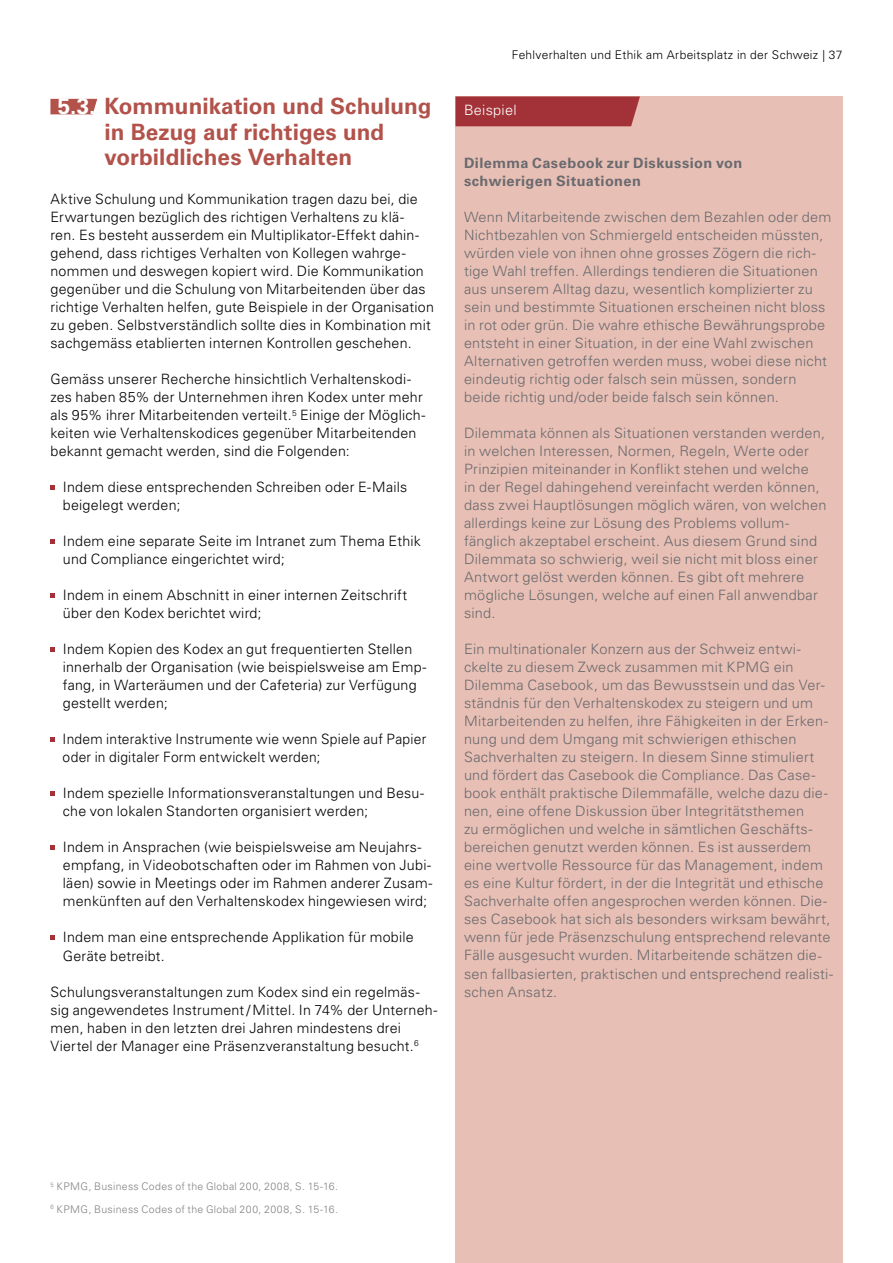
<style>
.page{position:relative;width:893px;height:1263px;background:#fff}
.page>*{position:absolute;margin:0;border:0;box-sizing:border-box;transform-origin:0 0}
.t1{font:700 22.5px/25.5px "Univers LT Std";color:#b2524b}
.t2{font:300 14.25px/18px "Univers LT Std";letter-spacing:.015em;color:#696a6f}
.t3{font:300 14.25px/18px "Univers LT Std";letter-spacing:.015em;color:#000}
.t4{font:700 14.25px/18px "Univers LT Std";letter-spacing:.03em;color:#696a6f}
.t5{font:300 14.25px "Univers LT Std";letter-spacing:.015em;color:#fff}
.t6{font:300 12px "Univers LT Std";letter-spacing:.025em;color:#000}
.t7{font:300 10.5px/22.5px "Univers LT Std";letter-spacing:.03em;color:#828285}
.s1{color:#fff}
</style>
<div class="page">
<svg style="left:50px;top:99px;width:47px;height:15px"></svg>
<svg style="left:50px;top:485px;width:5px;height:5px"></svg>
<svg style="left:50px;top:539px;width:5px;height:5px"></svg>
<svg style="left:50px;top:593px;width:5px;height:5px"></svg>
<svg style="left:50px;top:647px;width:5px;height:5px"></svg>
<svg style="left:50px;top:737px;width:5px;height:5px"></svg>
<svg style="left:50px;top:791px;width:5px;height:5px"></svg>
<svg style="left:50px;top:845px;width:5px;height:5px"></svg>
<svg style="left:50px;top:935px;width:5px;height:5px"></svg>
<div style="left:455px;top:96px;width:387px;height:1167px;background:#e7bcb1"></div>
<div style="left:455px;top:96px;width:185px;height:30px;background:#a23238"></div>
<h1 class="t1" style="left:104px;top:94px;width:329px;text-indent:-47px"><span class="s1">5.3.</span> Kommunikation und Schulung in Bezug auf richtiges und vorbildliches Verhalten</h1>
<p class="t3" style="left:50px;top:190px;width:385px">Aktive Schulung und Kommunikation tragen dazu bei, die Erwartungen bezüglich des richtigen Verhaltens zu klä-<br>ren. Es besteht ausserdem ein Multiplikator-Effekt dahin&shy;gehend, dass richtiges Verhalten von Kollegen wahrge&shy;nommen und deswegen kopiert wird. Die Kommunikation gegenüber und die Schulung von Mitarbeitenden über das richtige Verhalten helfen, gute Beispiele in der Organisation zu geben. Selbstverständlich sollte dies in Kombination mit sachgemäss etablierten internen Kontrollen geschehen.</p>
<p class="t3" style="left:50px;top:370px;width:377px">Gemäss unserer Recherche hinsichtlich Verhaltenskodi&shy;zes haben 85% der Unternehmen ihren Kodex unter mehr als 95% ihrer Mitarbeitenden verteilt.<sup>5</sup> Einige der Möglich&shy;keiten wie Verhaltenskodices gegenüber Mitarbeitenden bekannt gemacht werden, sind die Folgenden:</p>
<p class="t3" style="left:63px;top:478px;width:346px">Indem diese entsprechenden Schreiben oder E-Mails beigelegt werden;</p>
<p class="t3" style="left:63px;top:532px;width:360px">Indem eine separate Seite im Intranet zum Thema Ethik und Compliance eingerichtet wird;</p>
<p class="t3" style="left:63px;top:586px;width:346px">Indem in einem Abschnitt in einer internen Zeitschrift über den Kodex berichtet wird;</p>
<p class="t3" style="left:63px;top:640px;width:365px">Indem Kopien des Kodex an gut frequentierten Stellen innerhalb der Organisation (wie beispielsweise am Emp&shy;fang, in Warteräumen und der Cafeteria) zur Verfügung gestellt werden;</p>
<p class="t3" style="left:63px;top:730px;width:365px">Indem interaktive Instrumente wie wenn Spiele auf Papier oder in digitaler Form entwickelt werden;</p>
<p class="t3" style="left:63px;top:784px;width:363px">Indem spezielle Informationsveranstaltungen und Besu&shy;che von lokalen Standorten organisiert werden;</p>
<p class="t3" style="left:63px;top:838px;width:371px">Indem in Ansprachen (wie beispielsweise am Neujahrs&shy;empfang, in Videobotschaften oder im Rahmen von Jubi&shy;läen) sowie in Meetings oder im Rahmen anderer Zusam&shy;menkünften auf den Verhaltenskodex hingewiesen wird;</p>
<p class="t3" style="left:63px;top:928px;width:352px">Indem man eine entsprechende Applikation für mobile<br>Geräte betreibt.</p>
<p class="t3" style="left:50px;top:982px;width:389px">Schulungsveranstaltungen zum Kodex sind ein regelmäs&shy;sig angewendetes Instrument/Mittel. In 74% der Unterneh&shy;men, haben in den letzten drei Jahren mindestens drei Viertel der Manager eine Präsenzveranstaltung besucht.<sup>6</sup></p>
<p class="t6" style="left:512px;top:48px;width:332px">Fehlverhalten und Ethik am Arbeitsplatz in der Schweiz | 37</p>
<p class="t5" style="left:464px;top:102px;width:54px">Beispiel</p>
<p class="t4" style="left:464px;top:154px;width:280px">Dilemma Casebook zur Diskussion von schwierigen Situationen</p>
<p class="t2" style="left:464px;top:208px;width:369px">Wenn Mitarbeitende zwischen dem Bezahlen oder dem Nichtbezahlen von Schmiergeld entscheiden müssten, würden viele von ihnen ohne grosses Zögern die rich&shy;tige Wahl treffen. Allerdings tendieren die Situationen aus unserem Alltag dazu, wesentlich komplizierter zu sein und bestimmte Situationen erscheinen nicht bloss in rot oder grün. Die wahre ethische Bewährungsprobe entsteht in einer Situation, in der eine Wahl zwischen Alternativen getroffen werden muss, wobei diese nicht eindeutig richtig oder falsch sein müssen, sondern beide richtig und/oder beide falsch sein können.</p>
<p class="t2" style="left:464px;top:424px;width:364px">Dilemmata können als Situationen verstanden werden, in welchen Interessen, Normen, Regeln, Werte oder Prinzipien miteinander in Konflikt stehen und welche<br>in der Regel dahingehend vereinfacht werden können, dass zwei Hauptlösungen möglich wären, von welchen allerdings keine zur Lösung des Problems vollum&shy;fänglich akzeptabel erscheint. Aus diesem Grund sind Dilemmata so schwierig, weil sie nicht mit bloss einer Antwort gelöst werden können. Es gibt oft mehrere mögliche Lösungen, welche auf einen Fall anwendbar sind.</p>
<p class="t2" style="left:464px;top:640px;width:371px">Ein multinationaler Konzern aus der Schweiz entwi&shy;ckelte zu diesem Zweck zusammen mit KPMG ein Dilemma Casebook, um das Bewusstsein und das Ver&shy;ständnis für den Verhaltenskodex zu steigern und um Mitarbeitenden zu helfen, ihre Fähigkeiten in der Erken&shy;nung und dem Umgang mit schwierigen ethischen Sachverhalten zu steigern. In diesem Sinne stimuliert und fördert das Casebook die Compliance. Das Case&shy;book enthält praktische Dilemmafälle, welche dazu die&shy;nen, eine offene Diskussion über Integritätsthemen<br>zu ermöglichen und welche in sämtlichen Geschäfts&shy;bereichen genutzt werden können. Es ist ausserdem eine wertvolle Ressource für das Management, indem es eine Kultur fördert, in der die Integrität und ethische Sachverhalte offen angesprochen werden können. Die&shy;ses Casebook hat sich als besonders wirksam bewährt, wenn für jede Präsenzschulung entsprechend relevante Fälle ausgesucht wurden. Mitarbeitende schätzen die&shy;sen fallbasierten, praktischen und entsprechend realisti&shy;schen Ansatz.</p>
<p class="t7" style="left:50px;top:1175px;width:289px"><sup>5</sup> KPMG, Business Codes of the Global 200, 2008, S. 15-16.<br><sup>6</sup> KPMG, Business Codes of the Global 200, 2008, S. 15-16.</p>
</div>
